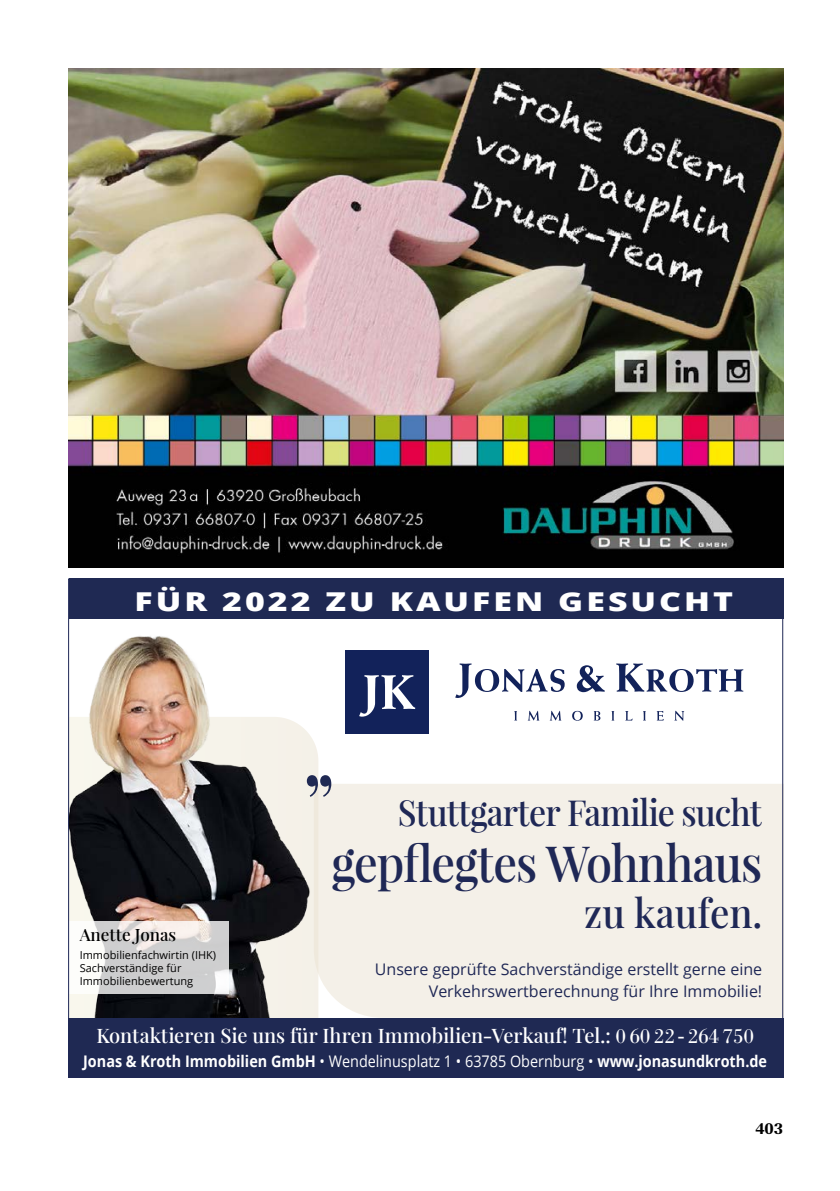
<style>
.page{position:relative;width:840px;height:1191px;background:#fff}
.page>*{position:absolute;margin:0;border:0;box-sizing:border-box;transform-origin:0 0}
.t1{font:600 83px "Playfair Display";color:#1f2953;scale:.88 1}
.t2{font:600 50px "Playfair Display";letter-spacing:-.025em;color:#1f2856;scale:.94 1}
.t3{font:600 40px "Playfair Display";color:#1f2856;scale:.96 1}
.t4{font:600 36px "Playfair Display";letter-spacing:-.025em;color:#1f2856;scale:.94 1}
.t5{font:800 26px "Open Sans";letter-spacing:.09em;color:#fff;scale:1.3 1}
.t6{font:600 20px "Playfair Display";color:#fff}
.t7{font:600 17px "Playfair Display";color:#000}
.t8{font:16px/22px "Open Sans";color:#1f2856;text-align:right}
.t9{font:700 16px "Open Sans";color:#fff;scale:.9 1}
.t10{font:700 expanded 16px "Imperial URW";color:#000}
.t11{font:11px/13.2px "Open Sans";color:#000}
.s1{font-family:"OPTI Bodoni Antiqua";font-weight:400}
.s2{font-weight:400}
</style>
<div class="page">
<img style="left:70px;top:636px;width:244px;height:381px">
<svg style="left:70px;top:921px;width:158px;height:72px;fill:#cfcfd0"></svg>
<div style="left:314px;top:783px;width:466px;height:234px;background:#f4f0e8"></div>
<svg style="left:455px;top:663px;width:109px;height:35px"></svg>
<svg style="left:616px;top:663px;width:126px;height:29px"></svg>
<svg style="left:576px;top:665px;width:28px;height:27px"></svg>
<svg style="left:514px;top:711px;width:3px;height:9px"></svg>
<svg style="left:528px;top:711px;width:11px;height:9px"></svg>
<svg style="left:550px;top:711px;width:11px;height:9px"></svg>
<svg style="left:572px;top:711px;width:10px;height:9px"></svg>
<svg style="left:593px;top:711px;width:7px;height:9px"></svg>
<svg style="left:625px;top:711px;width:7px;height:9px"></svg>
<svg style="left:643px;top:711px;width:2px;height:9px"></svg>
<svg style="left:656px;top:711px;width:7px;height:9px"></svg>
<svg style="left:675px;top:711px;width:9px;height:9px"></svg>
<svg style="left:611px;top:711px;width:3px;height:9px"></svg>
<div style="left:345px;top:650px;width:83px;height:83px;background:#12225a"></div>
<svg style="left:359px;top:675px;width:56px;height:41px"></svg>
<div style="left:68px;top:1017px;width:714px;height:60px;background:#1f2953"></div>
<div style="left:69px;top:578px;width:713px;height:41px;background:#1f2953"></div>
<img style="left:68px;top:68px;width:714px;height:499px">
<h3 class="t5" style="left:134px;top:581px;width:462px">FÜR 2022 ZU KAUFEN GESUCHT</h3>
<p class="t7" style="left:80px;top:923px;width:98px">Anette Jonas</p>
<p class="t11" style="left:80px;top:947px;width:138px">Immobilienfachwirtin (IHK)<br>Sachverständige für<br>Immobilienbewertung</p>
<h1 class="t1" style="left:303px;top:699px;width:35px">„</h1>
<h3 class="t4" style="left:398px;top:788px;width:389px">Stuttgarter Familie sucht</h3>
<h2 class="t2" style="left:331px;top:830px;width:460px">gepflegtes Wohnhaus</h2>
<h3 class="t3" style="left:584px;top:886px;width:187px">zu kaufen.</h3>
<p class="t8" style="left:374px;top:957px;width:388px">Unsere geprüfte Sachverständige erstellt gerne eine<br>Verkehrswertberechnung für Ihre Immobilie!</p>
<p class="t6" style="left:96px;top:1022px;width:658px">Kontaktieren Sie uns für Ihren Immobilien-Verkauf! Tel.: <span class="s1">0 60 22 - 264 750</span></p>
<p class="t9" style="left:83px;top:1050px;width:761px">Jonas &amp; Kroth Immobilien GmbH <span class="s2">• Wendelinusplatz 1 • 63785 Obernburg •</span> www.jonasundkroth.de</p>
<p class="t10" style="left:755px;top:1119px;width:29px">403</p>
</div>
